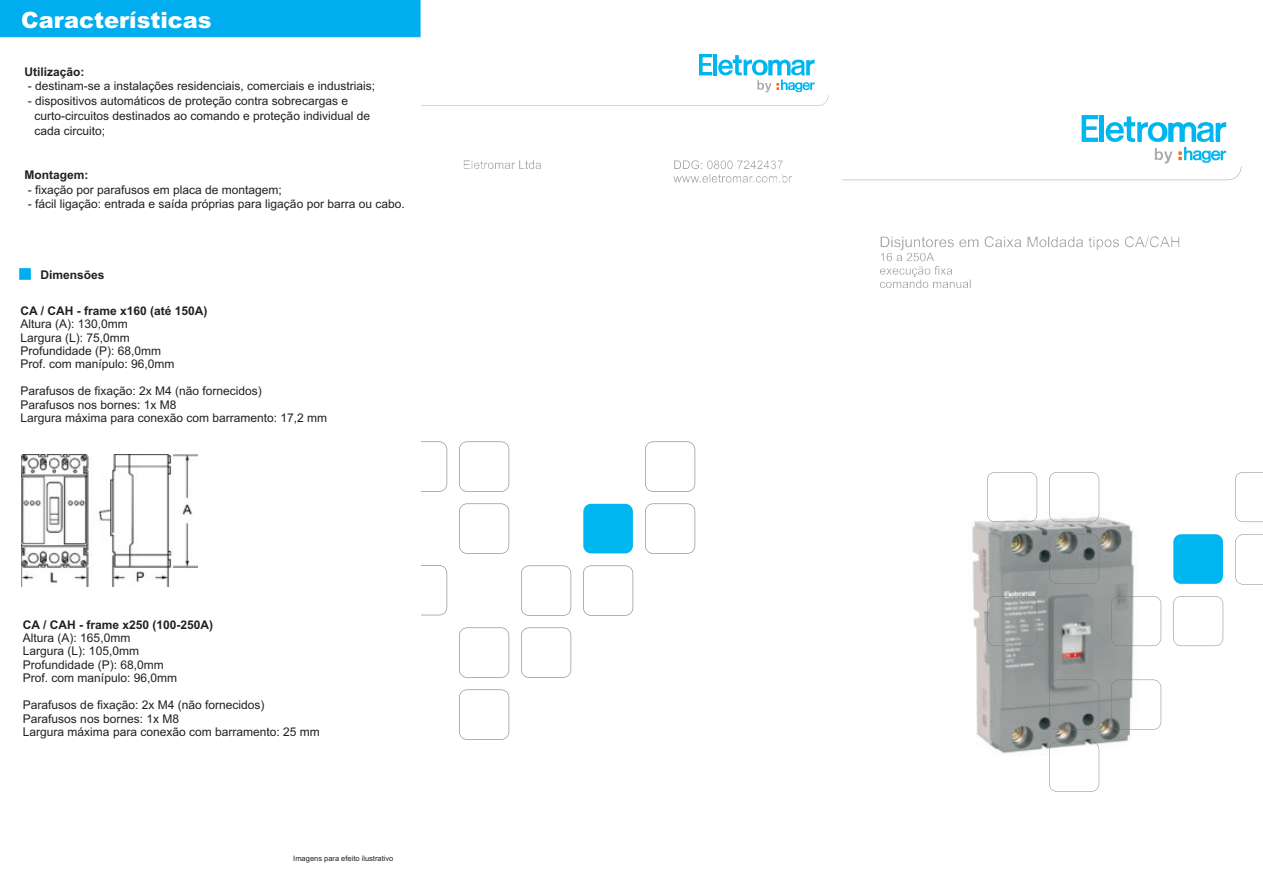
<style>
.page{position:relative;width:1263px;height:893px;background:#fff}
.page>*{position:absolute;margin:0;border:0;box-sizing:border-box;transform-origin:0 0}
.t1{font:900 22.5px "Arial";color:#fff}
.t2{font:12px/13.4px "Arial";color:#231f20}
.t3{font:700 12px "Arial";color:#231f20}
.t4{font:7.5px "Arial";color:#231f20}
</style>
<div class="page">
<img style="left:972px;top:512px;width:167px;height:245px">
<svg style="left:1064px;top:623px;width:12px;height:4px"></svg>
<svg style="left:842px;top:115px;width:399px;height:65px"></svg>
<img style="left:1154px;top:148px;width:19px;height:16px">
<img style="left:881px;top:236px;width:65px;height:14px">
<svg style="left:645px;top:441px;width:50px;height:51px"></svg>
<svg style="left:459px;top:441px;width:50px;height:51px"></svg>
<svg style="left:645px;top:503px;width:50px;height:51px"></svg>
<svg style="left:459px;top:503px;width:174px;height:237px"></svg>
<svg style="left:1049px;top:472px;width:50px;height:50px"></svg>
<svg style="left:987px;top:472px;width:50px;height:50px"></svg>
<div style="left:1173px;top:534px;width:50px;height:50px;background:#00b6f0;border-radius:8px"></div>
<svg style="left:1049px;top:534px;width:50px;height:50px;background:#878c8a"></svg>
<svg style="left:1173px;top:596px;width:50px;height:50px"></svg>
<svg style="left:1111px;top:596px;width:50px;height:50px"></svg>
<svg style="left:987px;top:596px;width:50px;height:50px;background:#9ea2a2"></svg>
<svg style="left:1111px;top:680px;width:50px;height:50px"></svg>
<svg style="left:1049px;top:680px;width:50px;height:50px;background:#8c9190"></svg>
<svg style="left:1049px;top:742px;width:50px;height:50px"></svg>
<svg style="left:421px;top:54px;width:407px;height:52px"></svg>
<img style="left:757px;top:80px;width:15px;height:13px">
<svg style="left:421px;top:441px;width:26px;height:51px"></svg>
<svg style="left:421px;top:565px;width:26px;height:50px"></svg>
<svg style="left:1235px;top:472px;width:28px;height:50px"></svg>
<svg style="left:1235px;top:534px;width:28px;height:50px"></svg>
<img style="left:464px;top:160px;width:64px;height:9px">
<img style="left:674px;top:160px;width:52px;height:9px">
<div style="left:0;top:0;width:420px;height:37px;background:#00aeef"></div>
<div style="left:20px;top:269px;width:10px;height:10px;background:#00aeef"></div>
<img style="left:21px;top:455px;width:176px;height:132px">
<h1 class="t1" style="left:21px;top:12px;width:192px">Características</h1>
<p class="t3" style="left:25px;top:67px;width:62px">Utilização:</p>
<p class="t2" style="left:28px;top:80px;width:349px">- destinam-se a instalações residenciais, comerciais e industriais;</p>
<p class="t2" style="left:35px;top:95px;width:337px;line-height:14.7px;text-indent:-7px">- dispositivos automáticos de proteção contra sobrecargas e curto-circuitos destinados ao comando e proteção individual de cada circuito;</p>
<p class="t3" style="left:25px;top:170px;width:65px">Montagem:</p>
<p class="t2" style="left:28px;top:184px;width:256px">- fixação por parafusos em placa de montagem;</p>
<p class="t2" style="left:28px;top:198px;width:378px">- fácil ligação: entrada e saída próprias para ligação por barra ou cabo.</p>
<p class="t3" style="left:40px;top:270px;width:66px">Dimensões</p>
<p class="t3" style="left:20px;top:306px;width:188px">CA / CAH - frame x160 (até 150A)</p>
<p class="t2" style="left:20px;top:318px;width:156px">Altura (A): 130,0mm<br>Largura (L): 75,0mm<br>Profundidade (P): 68,0mm<br>Prof. com manípulo: 96,0mm</p>
<p class="t2" style="left:20px;top:385px;width:308px">Parafusos de fixação: 2x M4 (não fornecidos)<br>Parafusos nos bornes: 1x M8<br>Largura máxima para conexão com barramento: 17,2 mm</p>
<p class="t3" style="left:23px;top:620px;width:192px">CA / CAH - frame x250 (100-250A)</p>
<p class="t2" style="left:23px;top:632px;width:156px">Altura (A): 165,0mm<br>Largura (L): 105,0mm<br>Profundidade (P): 68,0mm<br>Prof. com manípulo: 96,0mm</p>
<p class="t2" style="left:23px;top:699px;width:298px">Parafusos de fixação: 2x M4 (não fornecidos)<br>Parafusos nos bornes: 1x M8<br>Largura máxima para conexão com barramento: 25 mm</p>
<p class="t4" style="left:293px;top:855px;width:102px">Imagens para efeito ilustrativo</p>
</div>
